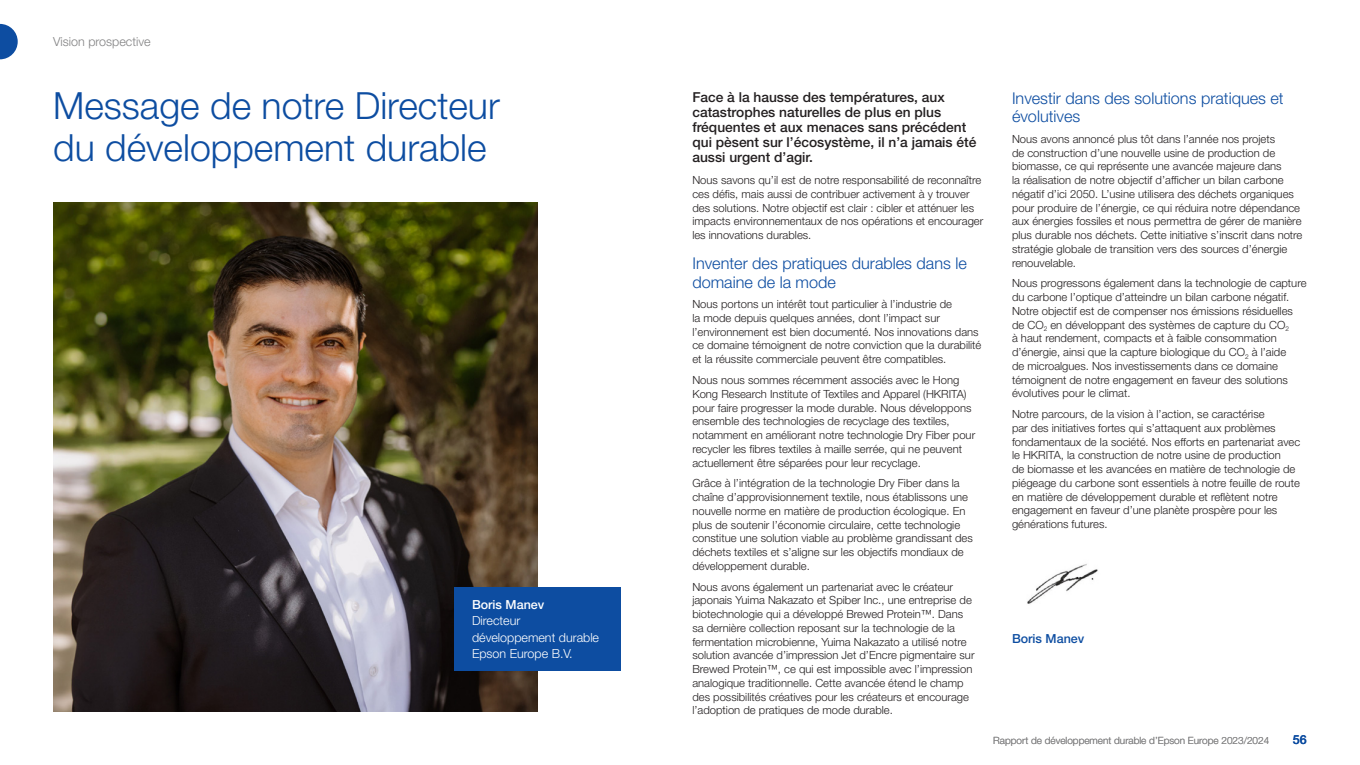
<style>
.page{position:relative;width:1360px;height:765px;background:#fff}
.page>*{position:absolute;margin:0;border:0;box-sizing:border-box;transform-origin:0 0}
.t1{font:300 37.5px/42.5px "Helvetica Neue LT Std";color:#0d4da1}
.t2{font:300 16.25px/18.8px "Helvetica Neue LT Std";color:#0d4da1}
.intro_large-body{font:500 13.75px/15px "Helvetica Neue LT Std";color:#231f20}
.sign-off-title{font:300 12.5px/16.2px "Helvetica Neue LT Std";color:#fff}
.t3{font:300 12.5px "Helvetica Neue LT Std";color:#828283}
.sign-off-name{font:500 12.5px "Helvetica Neue LT Std";color:#0d4da1}
.sign-off-name-2{font:500 12.5px "Helvetica Neue LT Std";color:#fff}
.body{font:300 11.25px/13.8px "Helvetica Neue LT Std";color:#231f20}
.t4{font:300 10px "Helvetica Neue LT Std";color:#828283}
</style>
<div class="page">
<img style="left:53px;top:202px;width:485px;height:510px">
<div style="left:454px;top:587px;width:167px;height:84px;background:#0d4da1"></div>
<img style="left:1027px;top:564px;width:71px;height:40px">
<svg style="left:0;top:24px;width:18px;height:35px"></svg>
<p class="t3" style="left:53px;top:34px;width:99px">Vision prospective</p>
<h1 class="t1" style="left:53px;top:84px;width:448px">Message de notre Directeur du développement durable</h1>
<p class="sign-off-name-2" style="left:472px;top:597px;width:74px">Boris Manev</p>
<p class="sign-off-title" style="left:472px;top:613px;width:129px">Directeur développement durable<br>Epson Europe B.V.</p>
<p class="intro_large-body" style="left:692px;top:89px;width:286px">Face à la hausse des températures, aux catastrophes naturelles de plus en plus fréquentes et aux menaces sans précédent qui pèsent sur l’écosystème, il n’a jamais été aussi urgent d’agir.</p>
<p class="body" style="left:692px;top:173px;width:292px">Nous savons qu’il est de notre responsabilité de reconnaître ces défis, mais aussi de contribuer activement à y trouver des solutions. Notre objectif est clair : cibler et atténuer les impacts environnementaux de nos opérations et encourager les innovations durables.</p>
<h2 class="t2" style="left:692px;top:254px;width:276px">Inventer des pratiques durables dans le domaine de la mode</h2>
<p class="body" style="left:692px;top:297px;width:291px">Nous portons un intérêt tout particulier à l’industrie de<br>la mode depuis quelques années, dont l’impact sur l’environnement est bien documenté. Nos innovations dans ce domaine témoignent de notre conviction que la durabilité et la réussite commerciale peuvent être compatibles.</p>
<p class="body" style="left:692px;top:373px;width:284px">Nous nous sommes récemment associés avec le Hong Kong Research Institute of Textiles and Apparel (HKRITA) pour faire progresser la mode durable. Nous développons ensemble des technologies de recyclage des textiles, notamment en améliorant notre technologie Dry Fiber pour recycler les fibres textiles à maille serrée, qui ne peuvent actuellement être séparées pour leur recyclage.</p>
<p class="body" style="left:692px;top:476px;width:282px">Grâce à l’intégration de la technologie Dry Fiber dans la chaîne d’approvisionnement textile, nous établissons une nouvelle norme en matière de production écologique. En plus de soutenir l’économie circulaire, cette technologie constitue une solution viable au problème grandissant des déchets textiles et s’aligne sur les objectifs mondiaux de développement durable.</p>
<p class="body" style="left:692px;top:580px;width:284px">Nous avons également un partenariat avec le créateur japonais Yuima Nakazato et Spiber Inc., une entreprise de biotechnologie qui a développé Brewed Protein™. Dans sa dernière collection reposant sur la technologie de la fermentation microbienne, Yuima Nakazato a utilisé notre solution avancée d’impression Jet d’Encre pigmentaire sur Brewed Protein™, ce qui est impossible avec l’impression analogique traditionnelle. Cette avancée étend le champ des possibilités créatives pour les créateurs et encourage l’adoption de pratiques de mode durable.</p>
<h2 class="t2" style="left:1012px;top:88px;width:273px">Investir dans des solutions pratiques et évolutives</h2>
<p class="body" style="left:1012px;top:132px;width:292px">Nous avons annoncé plus tôt dans l’année nos projets<br>de construction d’une nouvelle usine de production de biomasse, ce qui représente une avancée majeure dans<br>la réalisation de notre objectif d’afficher un bilan carbone négatif d’ici 2050. L’usine utilisera des déchets organiques pour produire de l’énergie, ce qui réduira notre dépendance aux énergies fossiles et nous permettra de gérer de manière plus durable nos déchets. Cette initiative s’inscrit dans notre stratégie globale de transition vers des sources d’énergie renouvelable.</p>
<p class="body" style="left:1012px;top:276px;width:296px">Nous progressons également dans la technologie de capture du carbone l’optique d’atteindre un bilan carbone négatif.<br>Notre objectif est de compenser nos émissions résiduelles de CO<sub>2</sub> en développant des systèmes de capture du CO<sub>2<br></sub>à haut rendement, compacts et à faible consommation d’énergie, ainsi que la capture biologique du CO<sub>2</sub> à l’aide<br>de microalgues. Nos investissements dans ce domaine témoignent de notre engagement en faveur des solutions évolutives pour le climat.</p>
<p class="body" style="left:1012px;top:407px;width:290px">Notre parcours, de la vision à l’action, se caractérise<br>par des initiatives fortes qui s’attaquent aux problèmes fondamentaux de la société. Nos efforts en partenariat avec le HKRITA, la construction de notre usine de production<br>de biomasse et les avancées en matière de technologie de piégeage du carbone sont essentiels à notre feuille de route en matière de développement durable et reflètent notre engagement en faveur d’une planète prospère pour les générations futures.</p>
<p class="sign-off-name" style="left:1012px;top:631px;width:74px">Boris Manev</p>
<p class="t4" style="left:993px;top:734px;width:278px">Rapport de développement durable d’Epson Europe 2023/2024</p>
<p class="sign-off-name" style="left:1293px;top:732px;width:15px">56</p>
</div>
